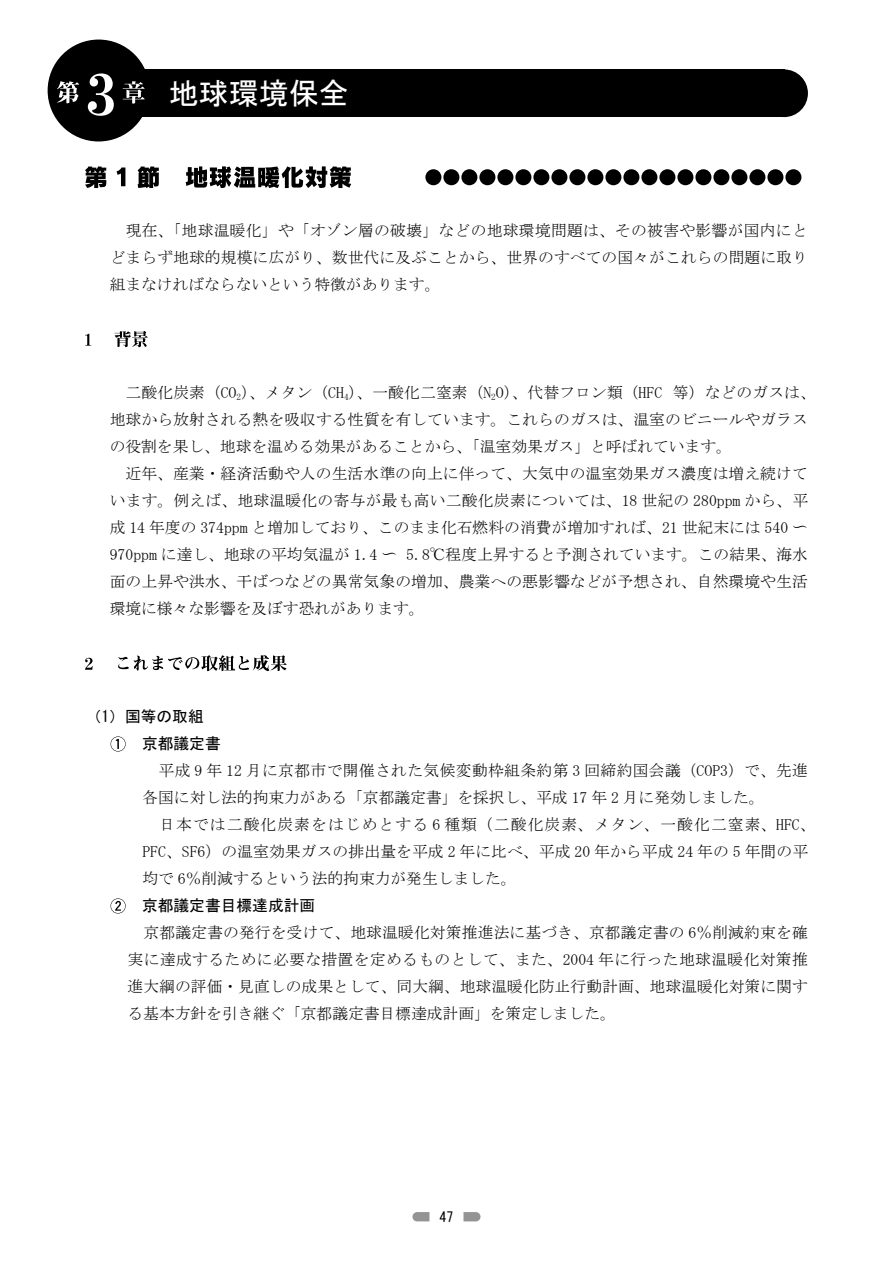
<style>
.page{position:relative;width:893px;height:1263px;background:#fff}
.page>*{position:absolute;margin:0;border:0;box-sizing:border-box;transform-origin:0 0}
.t1{font:30px "MS Gothic";color:#fff}
.t2{font:15.75px/27px "MS Mincho";letter-spacing:.01em;color:#000;text-align:justify}
.t3{font:15.75px/27px "MS Gothic";color:#000}
.t4{font:13.8px "MS Gothic";color:#000}
</style>
<div class="page">
<svg style="left:463px;top:1212px;width:17px;height:9px"></svg>
<svg style="left:412px;top:1212px;width:17px;height:9px"></svg>
<div style="left:123px;top:69px;width:661px;height:48px;background:#000"></div>
<div style="left:48px;top:40px;width:102px;height:101px;background:#000;border-radius:50%"></div>
<div style="left:760px;top:69px;width:48px;height:48px;background:#000;border-radius:50%"></div>
<svg style="left:57px;top:73px;width:88px;height:43px"></svg>
<svg style="left:85px;top:166px;width:716px;height:22px"></svg>
<svg style="left:85px;top:331px;width:63px;height:16px"></svg>
<svg style="left:85px;top:655px;width:202px;height:16px"></svg>
<svg style="left:111px;top:736px;width:15px;height:15px"></svg>
<svg style="left:111px;top:898px;width:15px;height:15px"></svg>
<h1 class="t1" style="left:169px;top:78px;width:181px">地球環境保全</h1>
<p class="t2" style="left:110px;top:216px;width:700px">　現在、「地球温暖化」や「オゾン層の破壊」などの地球環境問題は、その被害や影響が国内にとどまらず地球的規模に広がり、数世代に及ぶことから、世界のすべての国々がこれらの問題に取り組まなければならないという特徴があります。</p>
<p class="t2" style="left:110px;top:378px;width:707px;text-align:left">　二酸化炭素（CO<sub>2</sub>）、メタン（CH<sub>4</sub>）、一酸化二窒素（N<sub>2</sub>O）、代替フロン類（HFC 等）などのガスは、地球から放射される熱を吸収する性質を有しています。これらのガスは、温室のビニールやガラスの役割を果し、地球を温める効果があることから、「温室効果ガス」と呼ばれています。<br>　近年、産業・経済活動や人の生活水準の向上に伴って、大気中の温室効果ガス濃度は増え続けています。例えば、地球温暖化の寄与が最も高い二酸化炭素については、18 世紀の 280ppm から、平成 14 年度の 374ppm と増加しており、このまま化石燃料の消費が増加すれば、21 世紀末には 540 〜970ppm に達し、地球の平均気温が 1.4 〜 5.8℃程度上昇すると予測されています。この結果、海水面の上昇や洪水、干ばつなどの異常気象の増加、農業への悪影響などが予想され、自然環境や生活環境に様々な影響を及ぼす恐れがあります。</p>
<p class="t3" style="left:142px;top:702px;width:80px;text-indent:-56px">（1）国等の取組京都議定書</p>
<p class="t2" style="left:142px;top:756px;width:675px;text-align:left">　平成 9 年 12 月に京都市で開催された気候変動枠組条約第 3 回締約国会議（COP3）で、先進各国に対し法的拘束力がある「京都議定書」を採択し、平成 17 年 2 月に発効しました。<br>　日本では二酸化炭素をはじめとする 6 種類（二酸化炭素、メタン、一酸化二窒素、HFC、PFC、SF6）の温室効果ガスの排出量を平成 2 年に比べ、平成 20 年から平成 24 年の 5 年間の平均で 6％削減するという法的拘束力が発生しました。</p>
<p class="t3" style="left:142px;top:891px;width:175px">京都議定書目標達成計画</p>
<p class="t2" style="left:128px;top:918px;width:682px">　京都議定書の発行を受けて、地球温暖化対策推進法に基づき、京都議定書の 6％削減約束を確実に達成するために必要な措置を定めるものとして、また、2004 年に行った地球温暖化対策推進大綱の評価・見直しの成果として、同大綱、地球温暖化防止行動計画、地球温暖化対策に関する基本方針を引き継ぐ「京都議定書目標達成計画」を策定しました。</p>
<p class="t4" style="left:439px;top:1210px;width:15px">47</p>
</div>
